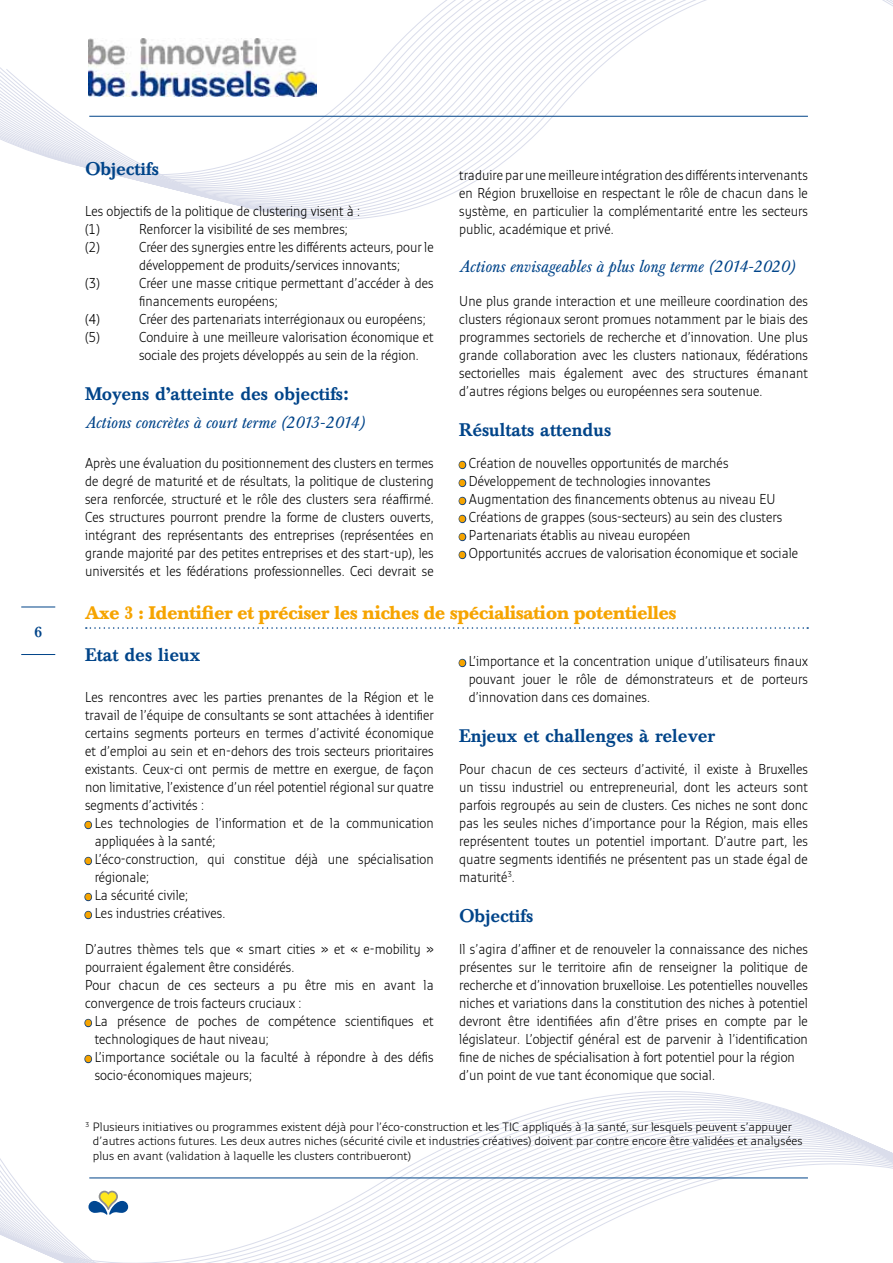
<style>
.page{position:relative;width:893px;height:1263px;background:#fff}
.page>*{position:absolute;margin:0;border:0;box-sizing:border-box;transform-origin:0 0}
.t1{font:500 18px "Baskerville BE";color:#004489}
.t2{font:700 18px "Baskerville BE";color:#f6a400;scale:.95 1}
.t3{font:italic 16.5px "Baskerville BE";color:#004489}
.t4{font:500 15px "Baskerville";color:#004489}
.t5{font:300 14.25px/18px "Monitor";color:#000;scale:.9 1}
.t6{font:300 12px/14.4px "Monitor";color:#000}
</style>
<div class="page">
<svg style="left:0;top:0;width:893px;height:220px"></svg>
<svg style="left:0;top:1091px;width:893px;height:172px"></svg>
<svg style="left:88px;top:1191px;width:40px;height:24px"></svg>
<hr style="left:89px;top:1177px;width:719px;height:1px;background:#004489">
<hr style="left:89px;top:116px;width:719px;height:1px;background:#004489">
<hr style="left:21px;top:607px;width:34px;height:1px;background:#004489">
<hr style="left:21px;top:654px;width:34px;height:1px;background:#004489">
<img style="left:88px;top:38px;width:228px;height:58px">
<svg style="left:86px;top:627px;width:722px;height:2px"></svg>
<svg style="left:458px;top:460px;width:9px;height:10px"></svg>
<svg style="left:458px;top:478px;width:9px;height:10px"></svg>
<svg style="left:458px;top:496px;width:9px;height:10px"></svg>
<svg style="left:458px;top:514px;width:9px;height:10px"></svg>
<svg style="left:458px;top:532px;width:9px;height:10px"></svg>
<svg style="left:458px;top:550px;width:9px;height:10px"></svg>
<svg style="left:84px;top:820px;width:8px;height:10px"></svg>
<svg style="left:84px;top:856px;width:8px;height:10px"></svg>
<svg style="left:84px;top:892px;width:8px;height:10px"></svg>
<svg style="left:84px;top:910px;width:8px;height:10px"></svg>
<svg style="left:84px;top:1018px;width:8px;height:10px"></svg>
<svg style="left:84px;top:1054px;width:8px;height:10px"></svg>
<svg style="left:458px;top:658px;width:9px;height:10px"></svg>
<p class="t4" style="left:35px;top:623px;width:9px">6</p>
<p class="t1" style="left:85px;top:159px;width:75px">Objectifs</p>
<p class="t5" style="left:85px;top:201px;width:307px">Les objectifs de la politique de clustering visent à : (1)</p>
<p class="t5" style="left:139px;top:219px;width:233px">Renforcer la visibilité de ses membres;</p>
<p class="t5" style="left:85px;top:237px;width:18px">(2)</p>
<p class="t5" style="left:139px;top:237px;width:329px">Créer des synergies entre les différents acteurs, pour le développement de produits/services innovants;</p>
<p class="t5" style="left:85px;top:273px;width:18px">(3)</p>
<p class="t5" style="left:139px;top:273px;width:329px">Créer une masse critique permettant d’accéder à des financements européens;</p>
<p class="t5" style="left:85px;top:309px;width:18px">(4)</p>
<p class="t5" style="left:139px;top:309px;width:320px">Créer des partenariats interrégionaux ou européens;</p>
<p class="t5" style="left:85px;top:327px;width:18px">(5)</p>
<p class="t5" style="left:139px;top:327px;width:329px">Conduire à une meilleure valorisation économique et sociale des projets développés au sein de la région.</p>
<p class="t1" style="left:85px;top:383px;width:265px">Moyens d’atteinte des objectifs:</p>
<p class="t3" style="left:85px;top:413px;width:281px">Actions concrètes à court terme (2013-2014)</p>
<p class="t5" style="left:85px;top:453px;width:389px;text-align:justify">Après une évaluation du positionnement des clusters en termes de degré de maturité et de résultats, la politique de clustering sera renforcée, structuré et le rôle des clusters sera réaffirmé.<br>Ces structures pourront prendre la forme de clusters ouverts, intégrant des représentants des entreprises (représentées en grande majorité par des petites entreprises et des start-up), les universités et les fédérations professionnelles. Ceci devrait se</p>
<p class="t5" style="left:459px;top:165px;width:389px;text-align:justify">traduire par une meilleure intégration des différents intervenants en Région bruxelloise en respectant le rôle de chacun dans le système, en particulier la complémentarité entre les secteurs public, académique et privé.</p>
<p class="t3" style="left:459px;top:257px;width:337px">Actions envisageables à plus long terme (2014-2020)</p>
<p class="t5" style="left:459px;top:291px;width:389px;text-align:justify">Une plus grande interaction et une meilleure coordination des clusters régionaux seront promues notamment par le biais des programmes sectoriels de recherche et d’innovation. Une plus grande collaboration avec les clusters nationaux, fédérations sectorielles mais également avec des structures émanant d’autres régions belges ou européennes sera soutenue.</p>
<p class="t1" style="left:459px;top:419px;width:153px">Résultats attendus</p>
<p class="t5" style="left:469px;top:453px;width:367px">Création de nouvelles opportunités de marchés Développement de technologies innovantes<br>Augmentation des financements obtenus au niveau EU Créations de grappes (sous-secteurs) au sein des clusters Partenariats établis au niveau européen<br>Opportunités accrues de valorisation économique et sociale</p>
<p class="t2" style="left:85px;top:601px;width:624px">Axe 3 : Identifier et préciser les niches de spécialisation potentielles</p>
<p class="t1" style="left:85px;top:644px;width:117px">Etat des lieux</p>
<p class="t5" style="left:85px;top:687px;width:389px;text-align:justify">Les rencontres avec les parties prenantes de la Région et le travail de l’équipe de consultants se sont attachées à identifier certains segments porteurs en termes d’activité économique et d’emploi au sein et en-dehors des trois secteurs prioritaires existants. Ceux-ci ont permis de mettre en exergue, de façon non limitative, l’existence d’un réel potentiel régional sur quatre segments d’activités :</p>
<p class="t5" style="left:95px;top:813px;width:378px">Les technologies de l’information et de la communication appliquées à la santé;<br>L’éco-construction, qui constitue déjà une spécialisation régionale;<br>La sécurité civile;<br>Les industries créatives.</p>
<p class="t5" style="left:85px;top:939px;width:389px">D’autres thèmes tels que « smart cities » et « e-mobility » pourraient également être considérés.<br>Pour chacun de ces secteurs a pu être mis en avant la convergence de trois facteurs cruciaux :</p>
<p class="t5" style="left:95px;top:1011px;width:378px">La présence de poches de compétence scientifiques et technologiques de haut niveau;<br>L’importance sociétale ou la faculté à répondre à des défis socio-économiques majeurs;</p>
<p class="t5" style="left:469px;top:651px;width:378px;text-align:justify">L’importance et la concentration unique d’utilisateurs finaux pouvant jouer le rôle de démonstrateurs et de porteurs d’innovation dans ces domaines.</p>
<p class="t1" style="left:459px;top:725px;width:258px">Enjeux et challenges à relever</p>
<p class="t5" style="left:459px;top:759px;width:389px;text-align:justify">Pour chacun de ces secteurs d’activité, il existe à Bruxelles un tissu industriel ou entrepreneurial, dont les acteurs sont parfois regroupés au sein de clusters. Ces niches ne sont donc pas les seules niches d’importance pour la Région, mais elles représentent toutes un potentiel important. D’autre part, les quatre segments identifiés ne présentent pas un stade égal de maturité<sup>3</sup>.</p>
<p class="t1" style="left:459px;top:905px;width:75px">Objectifs</p>
<p class="t5" style="left:459px;top:939px;width:389px">Il s’agira d’affiner et de renouveler la connaissance des niches présentes sur le territoire afin de renseigner la politique de recherche et d’innovation bruxelloise. Les potentielles nouvelles niches et variations dans la constitution des niches à potentiel devront être identifiées afin d’être prises en compte par le législateur. L’objectif général est de parvenir à l’identification fine de niches de spécialisation à fort potentiel pour la région d’un point de vue tant économique que social.</p>
<p class="t6" style="left:93px;top:1119px;width:711px;text-indent:-8px"><sup>3</sup> Plusieurs initiatives ou programmes existent déjà pour l’éco-construction et les TIC appliqués à la santé, sur lesquels peuvent s’appuyer d’autres actions futures. Les deux autres niches (sécurité civile et industries créatives) doivent par contre encore être validées et analysées plus en avant (validation à laquelle les clusters contribueront)</p>
</div>
